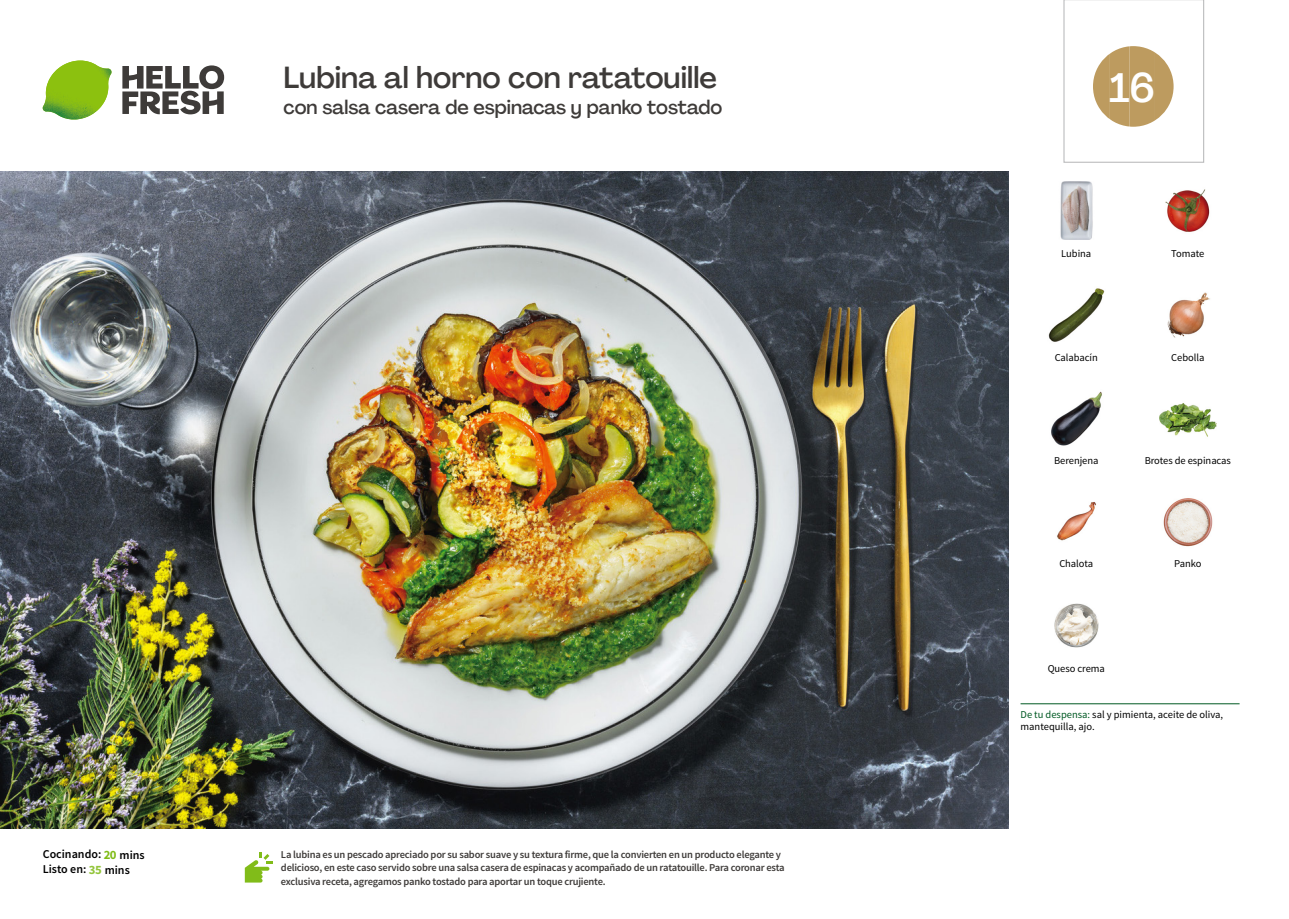
<style>
.page{position:relative;width:1289px;height:919px;background:#fff}
.page>*{position:absolute;margin:0;border:0;box-sizing:border-box;transform-origin:0 0}
.t1{font:500 40.5px "Agrandir";color:#fff}
.t2{font:500 30px "Agrandir";color:#3e3b39}
.t3{font:500 19.5px "Agrandir";color:#3e3b39}
.t4{font:600 12px/15px "Source Sans Pro";color:#000}
.t5{font:600 10.5px/13.5px "Source Sans Pro";letter-spacing:-.02em;color:#3e3b39}
.t6{font:10.5px/12px "Source Sans Pro";letter-spacing:-.005em;color:#000}
.s1{font-weight:700;font-size:12.75px;color:#81bc19}
.s2{font-weight:700;font-size:12.75px;color:#93c53b}
.s3{color:#005923}
</style>
<div class="page">
<svg style="left:122px;top:65px;width:102px;height:49px"></svg>
<svg style="left:43px;top:60px;width:69px;height:60px"></svg>
<img style="left:80px;top:61px;width:31px;height:22px">
<img style="left:43px;top:61px;width:37px;height:48px">
<img style="left:0;top:172px;width:1008px;height:656px">
<hr style="left:1020px;top:703px;width:219px;height:1px;background:#005923">
<svg style="left:245px;top:852px;width:28px;height:30px"></svg>
<img style="left:1060px;top:182px;width:33px;height:57px">
<img style="left:1165px;top:189px;width:45px;height:43px">
<img style="left:1167px;top:292px;width:43px;height:46px">
<img style="left:1048px;top:288px;width:56px;height:54px">
<img style="left:1159px;top:403px;width:57px;height:34px">
<img style="left:1051px;top:391px;width:51px;height:55px">
<img style="left:1163px;top:498px;width:50px;height:49px">
<img style="left:1057px;top:502px;width:39px;height:39px">
<img style="left:1054px;top:603px;width:45px;height:45px">
<svg style="left:1063px;top:0;width:141px;height:163px"></svg>
<h2 class="t2" style="left:283px;top:59px;width:435px">Lubina al horno con ratatouille</h2>
<h3 class="t3" style="left:283px;top:95px;width:440px">con salsa casera de espinacas y panko tostado</h3>
<p class="t4" style="left:43px;top:847px;width:103px">Cocinando: <span class="s1">20</span> mins<br>Listo en: <span class="s2">35</span> mins</p>
<p class="t5" style="left:281px;top:847px;width:505px">La lubina es un pescado apreciado por su sabor suave y su textura firme, que la convierten en un producto elegante y delicioso, en este caso servido sobre una salsa casera de espinacas y acompañado de un ratatouille. Para coronar esta exclusiva receta, agregamos panko tostado para aportar un toque crujiente.</p>
<h1 class="t1" style="left:1109px;top:63px;width:47px">16</h1>
<p class="t6" style="left:1061px;top:247px;width:31px">Lubina</p>
<p class="t6" style="left:1171px;top:247px;width:35px">Tomate</p>
<p class="t6" style="left:1054px;top:352px;width:45px">Calabacín</p>
<p class="t6" style="left:1171px;top:352px;width:35px">Cebolla</p>
<p class="t6" style="left:1054px;top:454px;width:46px">Berenjena</p>
<p class="t6" style="left:1144px;top:454px;width:88px">Brotes de espinacas</p>
<p class="t6" style="left:1059px;top:558px;width:35px">Chalota</p>
<p class="t6" style="left:1174px;top:558px;width:29px">Panko</p>
<p class="t6" style="left:1047px;top:662px;width:59px">Queso crema</p>
<p class="t6" style="left:1020px;top:708px;width:204px"><span class="s3">De tu despensa:</span> sal y pimienta, aceite de oliva, mantequilla, ajo.</p>
</div>
